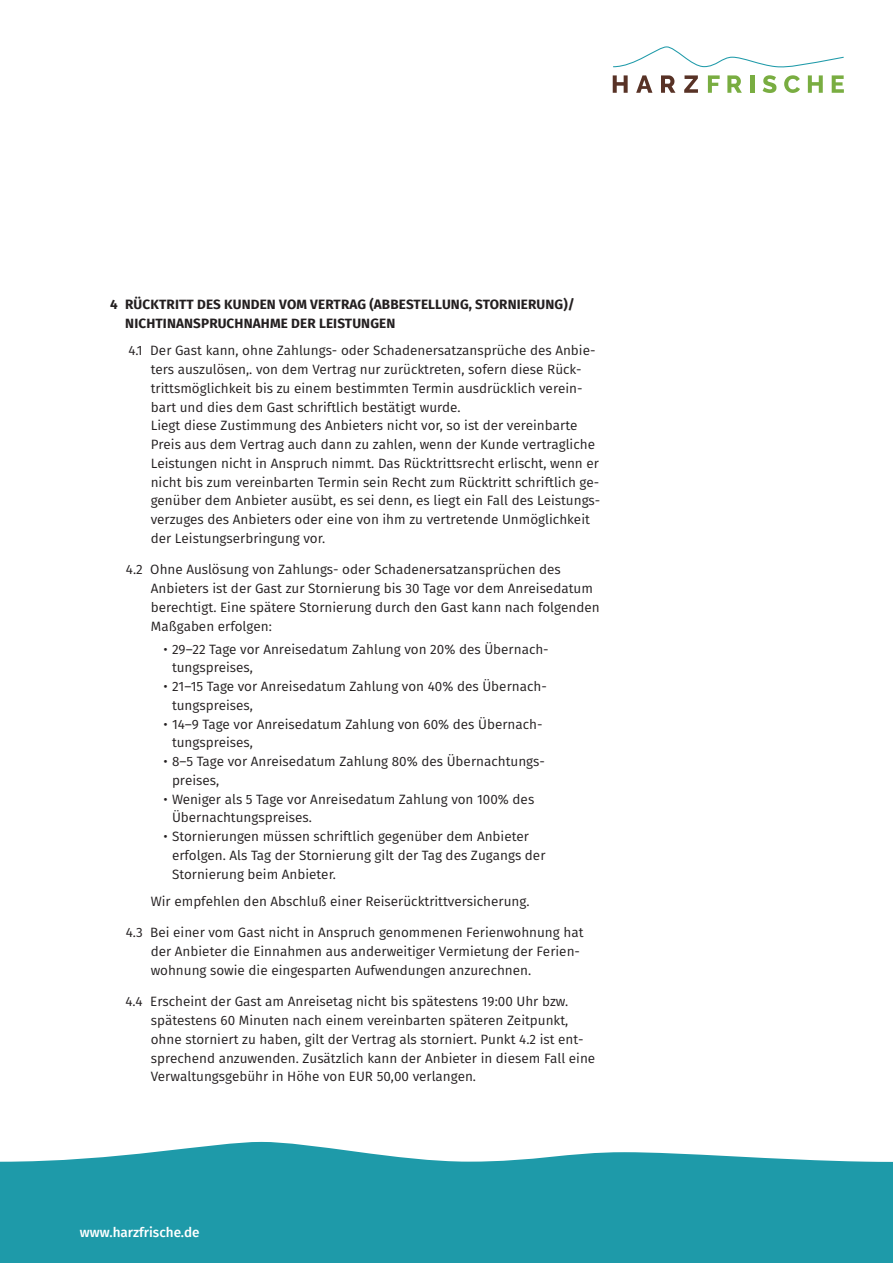
<style>
.page{position:relative;width:893px;height:1263px;background:#fff}
.page>*{position:absolute;margin:0;border:0;box-sizing:border-box;transform-origin:0 0}
.t1{font:13.5px/18.8px "Fira Sans";color:#231f20}
.t2{font:700 13.5px/18.8px "Fira Sans";letter-spacing:.01em;color:#231f20}
.t3{font:500 13.5px "Fira Sans";color:#fff}
</style>
<div class="page">
<svg style="left:0;top:1142px;width:893px;height:121px;background:#36a4b2"></svg>
<svg style="left:708px;top:75px;width:12px;height:18px"></svg>
<svg style="left:727px;top:75px;width:15px;height:18px"></svg>
<hr style="left:750px;top:75px;width:4px;height:18px;background:#79ad41">
<svg style="left:763px;top:75px;width:13px;height:18px"></svg>
<svg style="left:784px;top:75px;width:16px;height:18px"></svg>
<svg style="left:808px;top:75px;width:15px;height:18px"></svg>
<svg style="left:832px;top:75px;width:12px;height:18px"></svg>
<svg style="left:613px;top:75px;width:15px;height:18px"></svg>
<svg style="left:636px;top:75px;width:16px;height:18px"></svg>
<svg style="left:661px;top:75px;width:14px;height:18px"></svg>
<svg style="left:684px;top:75px;width:14px;height:18px"></svg>
<svg style="left:613px;top:46px;width:231px;height:22px"></svg>
<p class="t2" style="left:125px;top:294px;width:451px;text-indent:-15px">4 RÜCKTRITT DES KUNDEN VOM VERTRAG (ABBESTELLUNG, STORNIERUNG)/<br>NICHTINANSPRUCHNAHME DER LEISTUNGEN</p>
<p class="t1" style="left:151px;top:341px;width:451px;text-indent:-22px">4.1 Der Gast kann, ohne Zahlungs- oder Schadenersatzansprüche des Anbie&shy;ters auszulösen,. von dem Vertrag nur zurücktreten, sofern diese Rück&shy;trittsmöglichkeit bis zu einem bestimmten Termin ausdrücklich verein&shy;bart und dies dem Gast schriftlich bestätigt wurde.<br>Liegt diese Zustimmung des Anbieters nicht vor, so ist der vereinbarte Preis aus dem Vertrag auch dann zu zahlen, wenn der Kunde vertragliche Leistungen nicht in Anspruch nimmt. Das Rücktrittsrecht erlischt, wenn er nicht bis zum vereinbarten Termin sein Recht zum Rücktritt schriftlich ge&shy;genüber dem Anbieter ausübt, es sei denn, es liegt ein Fall des Leistungs&shy;verzuges des Anbieters oder eine von ihm zu vertretende Unmöglichkeit der Leistungserbringung vor.</p>
<p class="t1" style="left:151px;top:560px;width:450px;text-indent:-25px">4.2 Ohne Auslösung von Zahlungs- oder Schadenersatzansprüchen des Anbieters ist der Gast zur Stornierung bis 30 Tage vor dem Anreisedatum berechtigt. Eine spätere Stornierung durch den Gast kann nach folgenden Maßgaben erfolgen:</p>
<p class="t1" style="left:172px;top:639px;width:377px;text-indent:-9px">• 29–22 Tage vor Anreisedatum Zahlung von 20% des Übernach&shy;tungspreises,</p>
<p class="t1" style="left:172px;top:677px;width:375px;text-indent:-9px">• 21–15 Tage vor Anreisedatum Zahlung von 40% des Übernach&shy;tungspreises,</p>
<p class="t1" style="left:172px;top:714px;width:370px;text-indent:-9px">• 14–9 Tage vor Anreisedatum Zahlung von 60% des Übernach&shy;tungspreises,</p>
<p class="t1" style="left:172px;top:752px;width:373px;text-indent:-9px">• 8–5 Tage vor Anreisedatum Zahlung 80% des Übernachtungs&shy;preises,</p>
<p class="t1" style="left:172px;top:789px;width:364px;text-indent:-9px">• Weniger als 5 Tage vor Anreisedatum Zahlung von 100% des<br>Übernachtungspreises.</p>
<p class="t1" style="left:172px;top:827px;width:375px;text-indent:-9px">• Stornierungen müssen schriftlich gegenüber dem Anbieter erfolgen. Als Tag der Stornierung gilt der Tag des Zugangs der<br>Stornierung beim Anbieter.</p>
<p class="t1" style="left:151px;top:891px;width:380px">Wir empfehlen den Abschluß einer Reiserücktrittversicherung.</p>
<p class="t1" style="left:151px;top:923px;width:434px;text-indent:-25px">4.3 Bei einer vom Gast nicht in Anspruch genommenen Ferienwohnung hat der Anbieter die Einnahmen aus anderweitiger Vermietung der Ferien&shy;wohnung sowie die eingesparten Aufwendungen anzurechnen.</p>
<p class="t1" style="left:151px;top:992px;width:446px;text-indent:-25px">4.4 Erscheint der Gast am Anreisetag nicht bis spätestens 19:00 Uhr bzw. spätestens 60 Minuten nach einem vereinbarten späteren Zeitpunkt, ohne storniert zu haben, gilt der Vertrag als storniert. Punkt 4.2 ist ent&shy;sprechend anzuwenden. Zusätzlich kann der Anbieter in diesem Fall eine Verwaltungsgebühr in Höhe von EUR 50,00 verlangen.</p>
<p class="t3" style="left:80px;top:1222px;width:121px">www.harzfrische.de</p>
</div>
